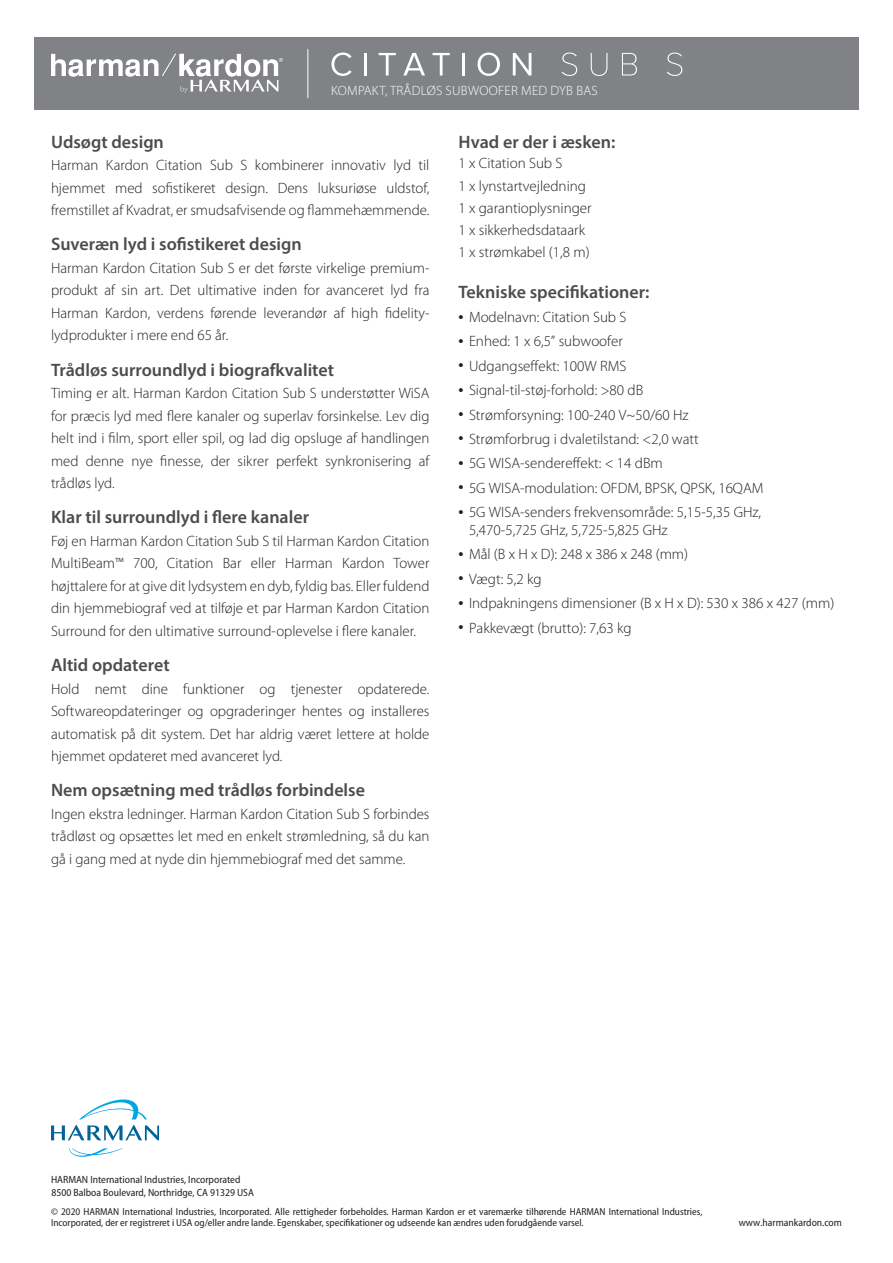
<style>
.page{position:relative;width:893px;height:1263px;background:#fff}
.page>*{position:absolute;margin:0;border:0;box-sizing:border-box;transform-origin:0 0}
.t1{font:600 18px "Myriad Pro";color:#4b4c4d}
.t2{font:300 15px/22.5px "Myriad Pro";color:#231f20;text-align:justify}
.t3{font:300 13.5px "Myriad Pro";letter-spacing:.02em;color:#fff}
.t4{font:semi-condensed 10.5px/13.5px "Myriad Pro";color:#231f20}
.t5{font:semi-condensed 10.2px/10.5px "Myriad Pro";color:#231f20}
.s1{font-weight:700}
</style>
<div class="page">
<div style="left:34px;top:37px;width:825px;height:72px;background:#808285"></div>
<hr style="left:307px;top:49px;width:1px;height:49px;background:#fff">
<svg style="left:51px;top:54px;width:232px;height:39px"></svg>
<svg style="left:79px;top:1099px;width:68px;height:20px"></svg>
<svg style="left:69px;top:1148px;width:54px;height:9px"></svg>
<svg style="left:51px;top:1125px;width:108px;height:15px"></svg>
<svg style="left:331px;top:53px;width:21px;height:23px"></svg>
<hr style="left:364px;top:53px;width:2px;height:22px;background:#fff">
<svg style="left:379px;top:53px;width:17px;height:22px"></svg>
<svg style="left:403px;top:53px;width:22px;height:22px"></svg>
<svg style="left:433px;top:53px;width:17px;height:22px"></svg>
<hr style="left:462px;top:53px;width:3px;height:22px;background:#fff">
<svg style="left:478px;top:53px;width:22px;height:23px"></svg>
<svg style="left:513px;top:53px;width:18px;height:22px"></svg>
<svg style="left:562px;top:53px;width:15px;height:23px"></svg>
<svg style="left:591px;top:53px;width:16px;height:23px"></svg>
<svg style="left:622px;top:53px;width:15px;height:22px"></svg>
<svg style="left:667px;top:53px;width:15px;height:23px"></svg>
<p class="t3" style="left:331px;top:83px;width:268px">KOMPAKT, TRÅDLØS SUBWOOFER MED DYB BAS</p>
<p class="t1" style="left:51px;top:130px;width:114px">Udsøgt design</p>
<p class="t2" style="left:51px;top:154px;width:380px">Harman Kardon Citation Sub S kombinerer innovativ lyd til hjemmet med sofistikeret design. Dens luksuriøse uldstof, fremstillet af Kvadrat, er smudsafvisende og flammehæmmende.</p>
<p class="t1" style="left:51px;top:233px;width:252px">Suveræn lyd i sofistikeret design</p>
<p class="t2" style="left:51px;top:257px;width:380px">Harman Kardon Citation Sub S er det første virkelige premium&shy;produkt af sin art. Det ultimative inden for avanceret lyd fra Harman Kardon, verdens førende leverandør af high fidelity&shy;lydprodukter i mere end 65 år.</p>
<p class="t1" style="left:51px;top:358px;width:285px">Trådløs surroundlyd i biografkvalitet</p>
<p class="t2" style="left:51px;top:382px;width:380px">Timing er alt. Harman Kardon Citation Sub S understøtter WiSA for præcis lyd med flere kanaler og superlav forsinkelse. Lev dig helt ind i film, sport eller spil, og lad dig opsluge af handlingen med denne nye finesse, der sikrer perfekt synkronisering af trådløs lyd.</p>
<p class="t1" style="left:51px;top:506px;width:260px">Klar til surroundlyd i flere kanaler</p>
<p class="t2" style="left:51px;top:530px;width:380px">Føj en Harman Kardon Citation Sub S til Harman Kardon Citation MultiBeam™ 700, Citation Bar eller Harman Kardon Tower højttalere for at give dit lydsystem en dyb, fyldig bas. Eller fuldend din hjemmebiograf ved at tilføje et par Harman Kardon Citation Surround for den ultimative surround-oplevelse i flere kanaler.</p>
<p class="t1" style="left:51px;top:654px;width:120px">Altid opdateret</p>
<p class="t2" style="left:51px;top:678px;width:380px">Hold nemt dine funktioner og tjenester opdaterede.<br>Softwareopdateringer og opgraderinger hentes og installeres automatisk på dit system. Det har aldrig været lettere at holde hjemmet opdateret med avanceret lyd.</p>
<p class="t1" style="left:51px;top:779px;width:316px">Nem opsætning med trådløs forbindelse</p>
<p class="t2" style="left:51px;top:803px;width:380px">Ingen ekstra ledninger. Harman Kardon Citation Sub S forbindes trådløst og opsættes let med en enkelt strømledning, så du kan gå i gang med at nyde din hjemmebiograf med det samme.</p>
<p class="t1" style="left:458px;top:130px;width:158px">Hvad er der i æsken:</p>
<p class="t2" style="left:458px;top:152px;width:105px">1 x Citation Sub S</p>
<p class="t2" style="left:458px;top:175px;width:129px">1 x lynstartvejledning</p>
<p class="t2" style="left:458px;top:197px;width:135px">1 x garantioplysninger</p>
<p class="t2" style="left:458px;top:219px;width:128px">1 x sikkerhedsdataark</p>
<p class="t2" style="left:458px;top:241px;width:133px">1 x strømkabel (1,8 m)</p>
<p class="t1" style="left:458px;top:280px;width:192px">Tekniske specifikationer:</p>
<p class="t2" style="left:458px;top:306px;width:169px"><span class="s1">•</span> Modelnavn: Citation Sub S</p>
<p class="t2" style="left:458px;top:330px;width:166px"><span class="s1">•</span> Enhed: 1 x 6,5” subwoofer</p>
<p class="t2" style="left:458px;top:355px;width:169px"><span class="s1">•</span> Udgangseffekt: 100W RMS</p>
<p class="t2" style="left:458px;top:379px;width:186px"><span class="s1">•</span> Signal-til-støj-forhold: &gt;80 dB</p>
<p class="t2" style="left:458px;top:404px;width:232px"><span class="s1">•</span> Strømforsyning: 100-240 V~50/60 Hz</p>
<p class="t2" style="left:458px;top:428px;width:242px"><span class="s1">•</span> Strømforbrug i dvaletilstand: &lt;2,0 watt</p>
<p class="t2" style="left:458px;top:452px;width:206px"><span class="s1">•</span> 5G WISA-sendereffekt: &lt; 14 dBm</p>
<p class="t2" style="left:458px;top:477px;width:306px"><span class="s1">•</span> 5G WISA-modulation: OFDM, BPSK, QPSK, 16QAM</p>
<p class="t2" style="left:469px;top:503px;width:294px;line-height:18px;text-indent:-10px"><span class="s1">•</span> 5G WISA-senders frekvensområde: 5,15-5,35 GHz,<br>5,470-5,725 GHz, 5,725-5,825 GHz</p>
<p class="t2" style="left:458px;top:543px;width:231px"><span class="s1">•</span> Mål (B x H x D): 248 x 386 x 248 (mm)</p>
<p class="t2" style="left:458px;top:568px;width:85px"><span class="s1">•</span> Vægt: 5,2 kg</p>
<p class="t2" style="left:458px;top:592px;width:377px"><span class="s1">•</span> Indpakningens dimensioner (B x H x D): 530 x 386 x 427 (mm)</p>
<p class="t2" style="left:458px;top:617px;width:175px"><span class="s1">•</span> Pakkevægt (brutto): 7,63 kg</p>
<p class="t4" style="left:51px;top:1172px;width:204px">HARMAN International Industries, Incorporated<br>8500 Balboa Boulevard, Northridge, CA 91329 USA</p>
<p class="t5" style="left:51px;top:1207px;width:653px">© 2020 HARMAN International Industries, Incorporated. Alle rettigheder forbeholdes. Harman Kardon er et varemærke tilhørende HARMAN International Industries,<br>Incorporated, der er registreret i USA og/eller andre lande. Egenskaber, specifikationer og udseende kan ændres uden forudgående varsel.</p>
<p class="t4" style="left:739px;top:1216px;width:105px">www.harmankardon.com</p>
</div>
